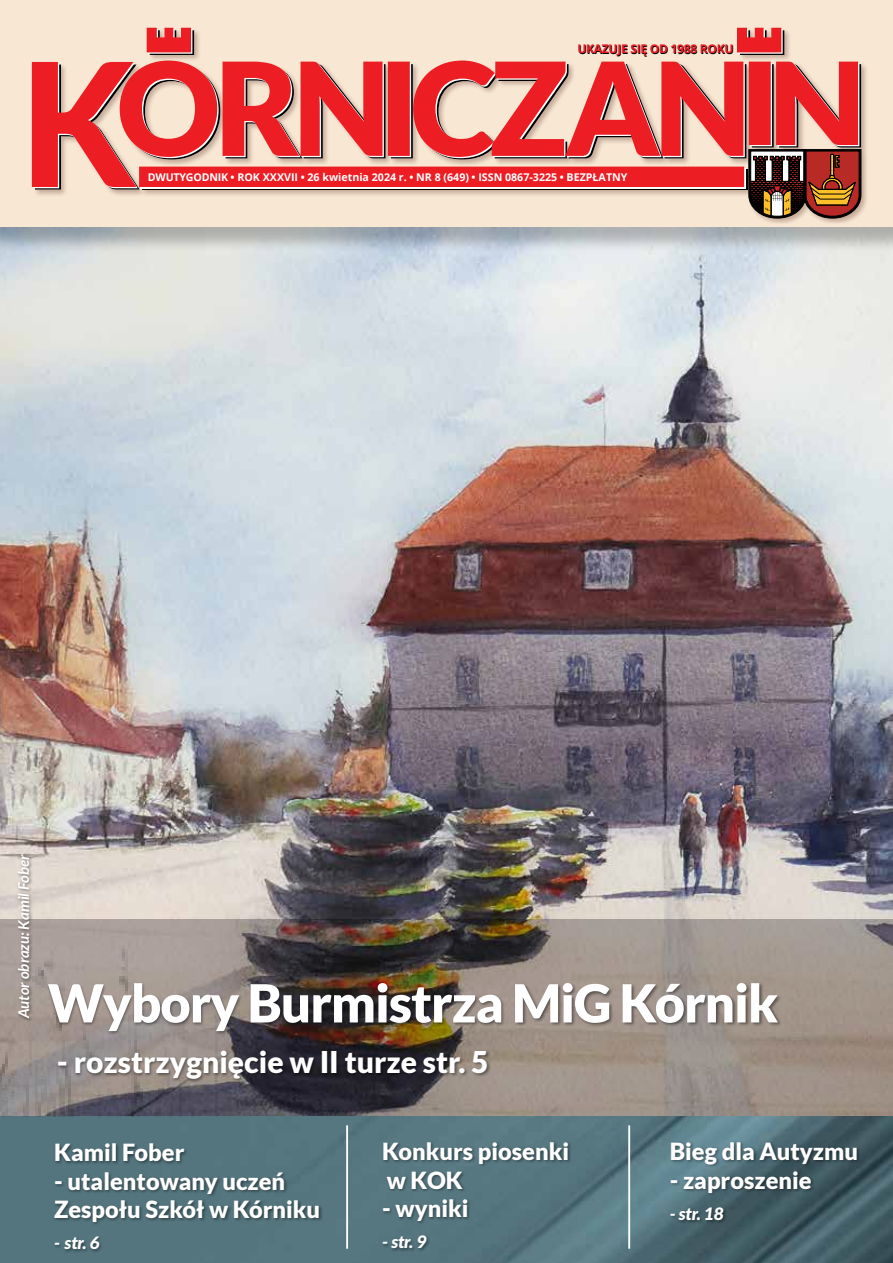
<style>
.page{position:relative;width:893px;height:1263px;background:#fff}
.page>*{position:absolute;margin:0;border:0;box-sizing:border-box;transform-origin:0 0}
.t1{font:900 52.5px "Lato";letter-spacing:-.02em;color:#fff}
.t2{font:900 30px "Lato";color:#fff}
.t3{font:900 23.55px/28.3px "Lato";color:#fff}
.t4{font:italic 900 17.1px "Lato";color:#fff}
.t5{font:italic 700 15px "Lato";color:#fff}
.t6{font:700 12px "Open Sans";letter-spacing:-.02em;color:#000}
.t7{font:700 10.65px "Open Sans";color:#fff}
.s1{color:#fffeff}
</style>
<div class="page">
<img style="left:0;top:253px;width:893px;height:666px">
<img style="left:0;top:1116px;width:893px;height:147px">
<div style="left:0;top:0;width:893px;height:253px;background:#000;opacity:.25"></div>
<div style="left:0;top:0;width:893px;height:226px;background:#f7e7d3"></div>
<svg style="left:0;top:919px;width:893px;height:197px;background:#877d77"></svg>
<div style="left:16px;top:852px;width:18px;height:171px;background:#000;opacity:.45"></div>
<div style="left:140px;top:167px;width:615px;height:30px;background:#6c3e30;opacity:.2"></div>
<div style="left:33px;top:63px;width:114px;height:134px;background:#6c3e30;opacity:.2"></div>
<div style="left:148px;top:29px;width:53px;height:34px;background:#6c3e30;opacity:.2"></div>
<div style="left:738px;top:29px;width:54px;height:34px;background:#6c3e30;opacity:.2"></div>
<div style="left:121px;top:61px;width:747px;height:106px;background:#6c3e30;opacity:.2"></div>
<div style="left:747px;top:148px;width:121px;height:77px;background:#f7e7d3"></div>
<div style="left:748px;top:149px;width:120px;height:74px;background:#6c3e30;opacity:.2"></div>
<svg style="left:749px;top:159px;width:112px;height:59px;background:#7d4833"></svg>
<div style="left:142px;top:169px;width:605px;height:21px;background:#fff"></div>
<div style="left:140px;top:168px;width:605px;height:20px;background:#fff"></div>
<div style="left:139px;top:167px;width:605px;height:20px;background:#ed1d24"></div>
<svg style="left:32px;top:62px;width:108px;height:128px"></svg>
<svg style="left:147px;top:28px;width:47px;height:27px"></svg>
<svg style="left:737px;top:28px;width:47px;height:27px"></svg>
<svg style="left:120px;top:61px;width:738px;height:96px;fill:#ed1d24"></svg>
<div style="left:46px;top:982px;width:736px;height:101px;background:#000;opacity:.45"></div>
<div style="left:382px;top:1141px;width:190px;height:111px;background:#000;opacity:.45"></div>
<hr style="left:346px;top:1125px;width:2px;height:124px;background:#fff">
<hr style="left:628px;top:1125px;width:2px;height:124px;background:#fff">
<div style="left:53px;top:1142px;width:270px;height:111px;background:#000;opacity:.45"></div>
<div style="left:669px;top:1141px;width:192px;height:83px;background:#000;opacity:.45"></div>
<p class="t6" style="left:578px;top:41px;width:158px">UKAZUJE SIĘ OD 1988 ROKU</p>
<p class="t7" style="left:148px;top:170px;width:481px">DWUTYGODNIK • ROK XXXVII • 26 kwietnia 2024 r. • NR 8 <span class="s1">(</span>649) • ISSN 0867-3225 • BEZPŁATNY</p>
<p class="t5" style="left:15px;top:1018px;width:166px;rotate:-90deg">Autor obrazu: Kamil Fober</p>
<h1 class="t1" style="left:48px;top:972px;width:732px">Wybory Burmistrza MiG Kórnik</h1>
<p class="t2" style="left:57px;top:1045px;width:433px">- rozstrzygnięcie w II turze str. 5</p>
<p class="t3" style="left:54px;top:1138px;width:132px">Kamil Fober</p>
<p class="t3" style="left:54px;top:1166px;width:267px">- utalentowany uczeń<br>Zespołu Szkół w Kórniku</p>
<p class="t4" style="left:54px;top:1233px;width:47px">- str. 6</p>
<p class="t3" style="left:382px;top:1137px;width:188px">Konkurs piosenki w KOK</p>
<p class="t3" style="left:382px;top:1193px;width:88px">- wyniki</p>
<p class="t4" style="left:382px;top:1232px;width:46px">- str. 9</p>
<p class="t3" style="left:670px;top:1137px;width:190px">Bieg dla Autyzmu</p>
<p class="t3" style="left:670px;top:1165px;width:144px">- zaproszenie</p>
<p class="t4" style="left:670px;top:1204px;width:55px">- str. 18</p>
</div>
